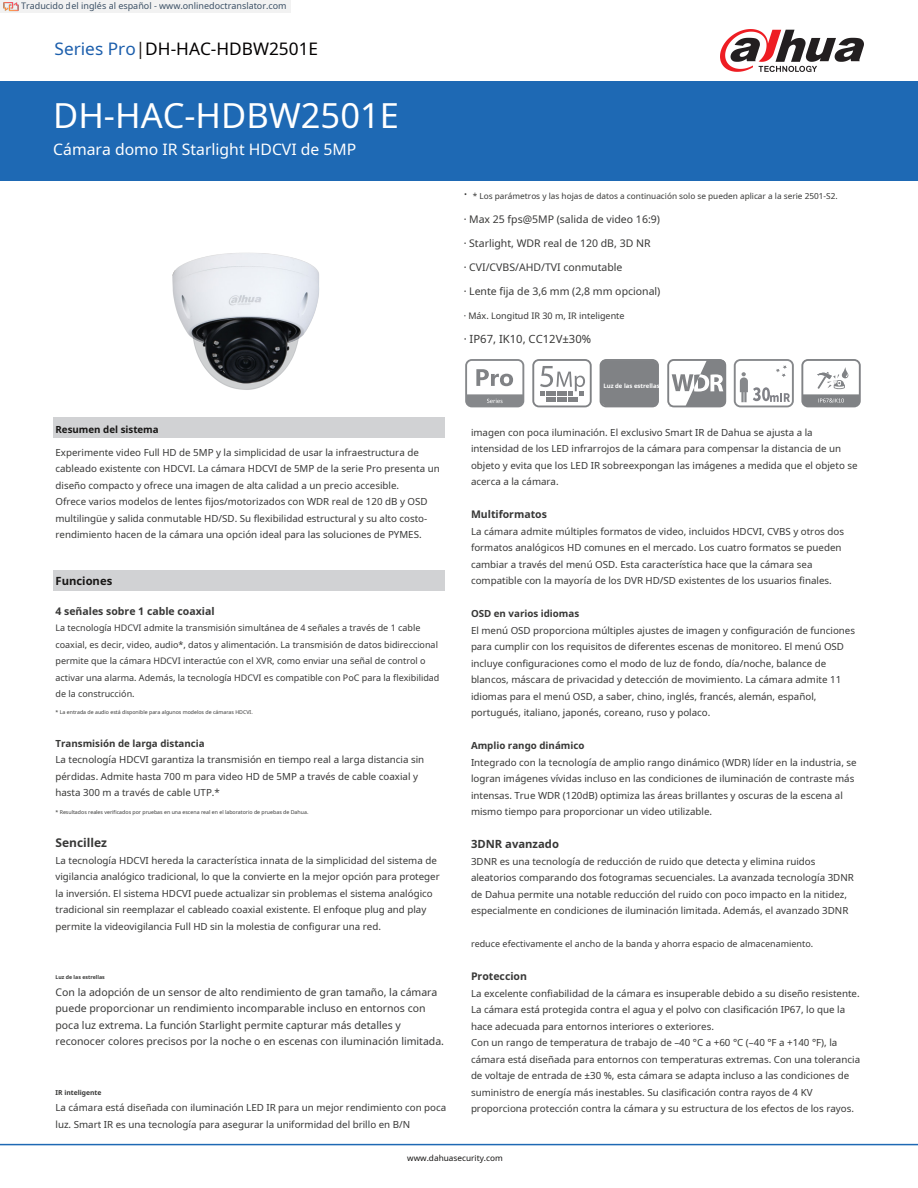
<style>
.page{position:relative;width:918px;height:1188px;background:#fff}
.page>*{position:absolute;margin:0;border:0;box-sizing:border-box;transform-origin:0 0}
.t1{font:34.5px "Noto Sans";color:#fff}
.t2{font:17.25px "Noto Sans";color:#030000}
.t3{font:15.75px "Noto Sans";color:#fff}
.t4{font:700 12px "Noto Sans";color:#383837}
.t5{font:11.25px "Noto Sans";color:#383837}
.t6{font:700 11.25px "Noto Sans";color:#383837}
.t7{font:700 11.25px "Noto Sans";color:#171615}
.t8{font:10.5px/16.5px "Noto Sans";color:#383837}
.t9{font:700 10.5px "Noto Sans";color:#383837}
.t10{font:9.75px/16.5px "Noto Sans";color:#383837}
.t11{font:700 9.75px "Noto Sans";color:#383837}
.t12{font:700 9.75px "Noto Sans";color:#171615}
.t13{font:9px/16.5px "Noto Sans";color:#383837}
.t14{font:9px "Noto Sans";color:rgb(15 43 70/.8)}
.t15{font:8.25px "Noto Sans";color:#383837}
.t16{font:8.25px "Noto Sans";color:#171615}
.t17{font:700 6.75px "Noto Sans";color:#383837}
.t18{font:700 6px "Noto Sans";color:#fff}
.t19{font:5.25px "Noto Sans";color:#383837}
.t20{font:700 5.25px "Noto Sans";color:#383837}
.s1{color:#1b5eac}
.s2{color:#201916}
.s3{font-size:13.5px}
</style>
<div class="page">
<div style="left:0;top:81px;width:918px;height:100px;background:#1e69b4"></div>
<hr style="left:0;top:1144px;width:918px;height:1px;background:#1e69b4">
<svg style="left:720px;top:29px;width:144px;height:43px"></svg>
<img style="left:172px;top:252px;width:147px;height:138px">
<div style="left:53px;top:571px;width:392px;height:20px;background:#d1d2d4"></div>
<div style="left:54px;top:417px;width:391px;height:21px;background:#d1d2d4"></div>
<div style="left:600px;top:359px;width:59px;height:48px;background:#808285"></div>
<svg style="left:532px;top:359px;width:60px;height:48px"></svg>
<svg style="left:734px;top:359px;width:60px;height:48px"></svg>
<svg style="left:465px;top:359px;width:59px;height:48px"></svg>
<svg style="left:667px;top:359px;width:59px;height:48px"></svg>
<svg style="left:801px;top:359px;width:60px;height:48px"></svg>
<div style="left:0;top:0;width:291px;height:14px;background:#f2f2f2"></div>
<img style="left:4px;top:2px;width:15px;height:12px">
<p class="t14" style="left:21px;top:-1px;width:267px">Traducido del inglés al español - www.onlinedoctranslator.com</p>
<h2 class="t2" style="left:55px;top:37px;width:265px"><span class="s1">Series Pro</span><span class="s2">|</span>DH-HAC-HDBW2501E</h2>
<h1 class="t1" style="left:53px;top:91px;width:347px">DH-HAC-HDBW2501E</h1>
<h3 class="t3" style="left:53px;top:138px;width:305px">Cámara domo IR Starlight HDCVI de 5MP</h3>
<p class="t15" style="left:464px;top:190px;width:376px"><span class="s3">·</span> * Los parámetros y las hojas de datos a continuación solo se pueden aplicar a la serie 2501-S2.</p>
<p class="t8" style="left:464px;top:210px;width:198px">· Max 25 fps@5MP (salida de video 16:9)</p>
<p class="t8" style="left:464px;top:234px;width:188px">· Starlight, WDR real de 120 dB, 3D NR</p>
<p class="t8" style="left:464px;top:258px;width:160px">· CVI/CVBS/AHD/TVI conmutable</p>
<p class="t8" style="left:464px;top:282px;width:198px">· Lente fija de 3,6 mm (2,8 mm opcional)</p>
<p class="t13" style="left:464px;top:307px;width:162px">· Máx. Longitud IR 30 m, IR inteligente</p>
<p class="t5" style="left:464px;top:331px;width:129px">· IP67, IK10, CC12V±30%</p>
<p class="t18" style="left:603px;top:381px;width:58px">Luz de las estrellas</p>
<p class="t12" style="left:56px;top:422px;width:105px">Resumen del sistema</p>
<p class="t10" style="left:471px;top:424px;width:388px">imagen con poca iluminación. El exclusivo Smart IR de Dahua se ajusta a la intensidad de los LED infrarrojos de la cámara para compensar la distancia de un objeto y evita que los LED IR sobreexpongan las imágenes a medida que el objeto se acerca a la cámara.</p>
<p class="t10" style="left:56px;top:444px;width:386px">Experimente video Full HD de 5MP y la simplicidad de usar la infraestructura de cableado existente con HDCVI. La cámara HDCVI de 5MP de la serie Pro presenta un diseño compacto y ofrece una imagen de alta calidad a un precio accesible.<br>Ofrece varios modelos de lentes fijos/motorizados con WDR real de 120 dB y OSD multilingüe y salida conmutable HD/SD. Su flexibilidad estructural y su alto costo&shy;rendimiento hacen de la cámara una opción ideal para las soluciones de PYMES.</p>
<p class="t9" style="left:471px;top:507px;width:78px">Multiformatos</p>
<p class="t10" style="left:471px;top:523px;width:375px">La cámara admite múltiples formatos de video, incluidos HDCVI, CVBS y otros dos formatos analógicos HD comunes en el mercado. Los cuatro formatos se pueden cambiar a través del menú OSD. Esta característica hace que la cámara sea</p>
<p class="t7" style="left:56px;top:573px;width:58px">Funciones</p>
<p class="t10" style="left:471px;top:572px;width:362px">compatible con la mayoría de los DVR HD/SD existentes de los usuarios finales.</p>
<p class="t9" style="left:56px;top:604px;width:161px">4 señales sobre 1 cable coaxial</p>
<p class="t13" style="left:56px;top:620px;width:385px">La tecnología HDCVI admite la transmisión simultánea de 4 señales a través de 1 cable coaxial, es decir, video, audio*, datos y alimentación. La transmisión de datos bidireccional permite que la cámara HDCVI interactúe con el XVR, como enviar una señal de control o activar una alarma. Además, la tecnología HDCVI es compatible con PoC para la flexibilidad de la construcción.</p>
<p class="t11" style="left:471px;top:607px;width:110px">OSD en varios idiomas</p>
<p class="t10" style="left:471px;top:622px;width:386px">El menú OSD proporciona múltiples ajustes de imagen y configuración de funciones para cumplir con los requisitos de diferentes escenas de monitoreo. El menú OSD incluye configuraciones como el modo de luz de fondo, día/noche, balance de blancos, máscara de privacidad y detección de movimiento. La cámara admite 11 idiomas para el menú OSD, a saber, chino, inglés, francés, alemán, español, portugués, italiano, japonés, coreano, ruso y polaco.</p>
<p class="t19" style="left:56px;top:708px;width:199px">* La entrada de audio está disponible para algunos modelos de cámaras HDCVI.</p>
<p class="t11" style="left:56px;top:736px;width:151px">Transmisión de larga distancia</p>
<p class="t10" style="left:56px;top:751px;width:370px">La tecnología HDCVI garantiza la transmisión en tiempo real a larga distancia sin pérdidas. Admite hasta 700 m para video HD de 5MP a través de cable coaxial y hasta 300 m a través de cable UTP.*</p>
<p class="t11" style="left:471px;top:739px;width:115px">Amplio rango dinámico</p>
<p class="t10" style="left:471px;top:754px;width:387px">Integrado con la tecnología de amplio rango dinámico (WDR) líder en la industria, se logran imágenes vívidas incluso en las condiciones de iluminación de contraste más intensas. True WDR (120dB) optimiza las áreas brillantes y oscuras de la escena al</p>
<p class="t19" style="left:56px;top:809px;width:254px">* Resultados reales verificados por pruebas en una escena real en el laboratorio de pruebas de Dahua.</p>
<p class="t10" style="left:471px;top:803px;width:243px">mismo tiempo para proporcionar un video utilizable.</p>
<p class="t4" style="left:56px;top:835px;width:53px">Sencillez</p>
<p class="t10" style="left:56px;top:852px;width:386px">La tecnología HDCVI hereda la característica innata de la simplicidad del sistema de vigilancia analógico tradicional, lo que la convierte en la mejor opción para proteger la inversión. El sistema HDCVI puede actualizar sin problemas el sistema analógico tradicional sin reemplazar el cableado coaxial existente. El enfoque plug and play permite la videovigilancia Full HD sin la molestia de configurar una red.</p>
<p class="t6" style="left:471px;top:836px;width:90px">3DNR avanzado</p>
<p class="t10" style="left:471px;top:853px;width:384px">3DNR es una tecnología de reducción de ruido que detecta y elimina ruidos aleatorios comparando dos fotogramas secuenciales. La avanzada tecnología 3DNR de Dahua permite una notable reducción del ruido con poco impacto en la nitidez, especialmente en condiciones de iluminación limitada. Además, el avanzado 3DNR</p>
<p class="t13" style="left:471px;top:936px;width:344px">reduce efectivamente el ancho de la banda y ahorra espacio de almacenamiento.</p>
<p class="t9" style="left:471px;top:969px;width:58px">Proteccion</p>
<p class="t10" style="left:471px;top:985px;width:391px">La excelente confiabilidad de la cámara es insuperable debido a su diseño resistente.<br>La cámara está protegida contra el agua y el polvo con clasificación IP67, lo que la hace adecuada para entornos interiores o exteriores.<br>Con un rango de temperatura de trabajo de –40 °C a +60 °C (–40 °F a +140 °F), la cámara está diseñada para entornos con temperaturas extremas. Con una tolerancia de voltaje de entrada de ±30 %, esta cámara se adapta incluso a las condiciones de suministro de energía más inestables. Su clasificación contra rayos de 4 KV proporciona protección contra la cámara y su estructura de los efectos de los rayos.</p>
<p class="t20" style="left:56px;top:974px;width:51px">Luz de las estrellas</p>
<p class="t8" style="left:56px;top:984px;width:390px">Con la adopción de un sensor de alto rendimiento de gran tamaño, la cámara puede proporcionar un rendimiento incomparable incluso en entornos con poca luz extrema. La función Starlight permite capturar más detalles y reconocer colores precisos por la noche o en escenas con iluminación limitada.</p>
<p class="t17" style="left:56px;top:1088px;width:47px">IR inteligente</p>
<p class="t10" style="left:56px;top:1099px;width:392px">La cámara está diseñada con iluminación LED IR para un mejor rendimiento con poca luz. Smart IR es una tecnología para asegurar la uniformidad del brillo en B/N</p>
<p class="t16" style="left:407px;top:1152px;width:97px">www.dahuasecurity.com</p>
</div>
